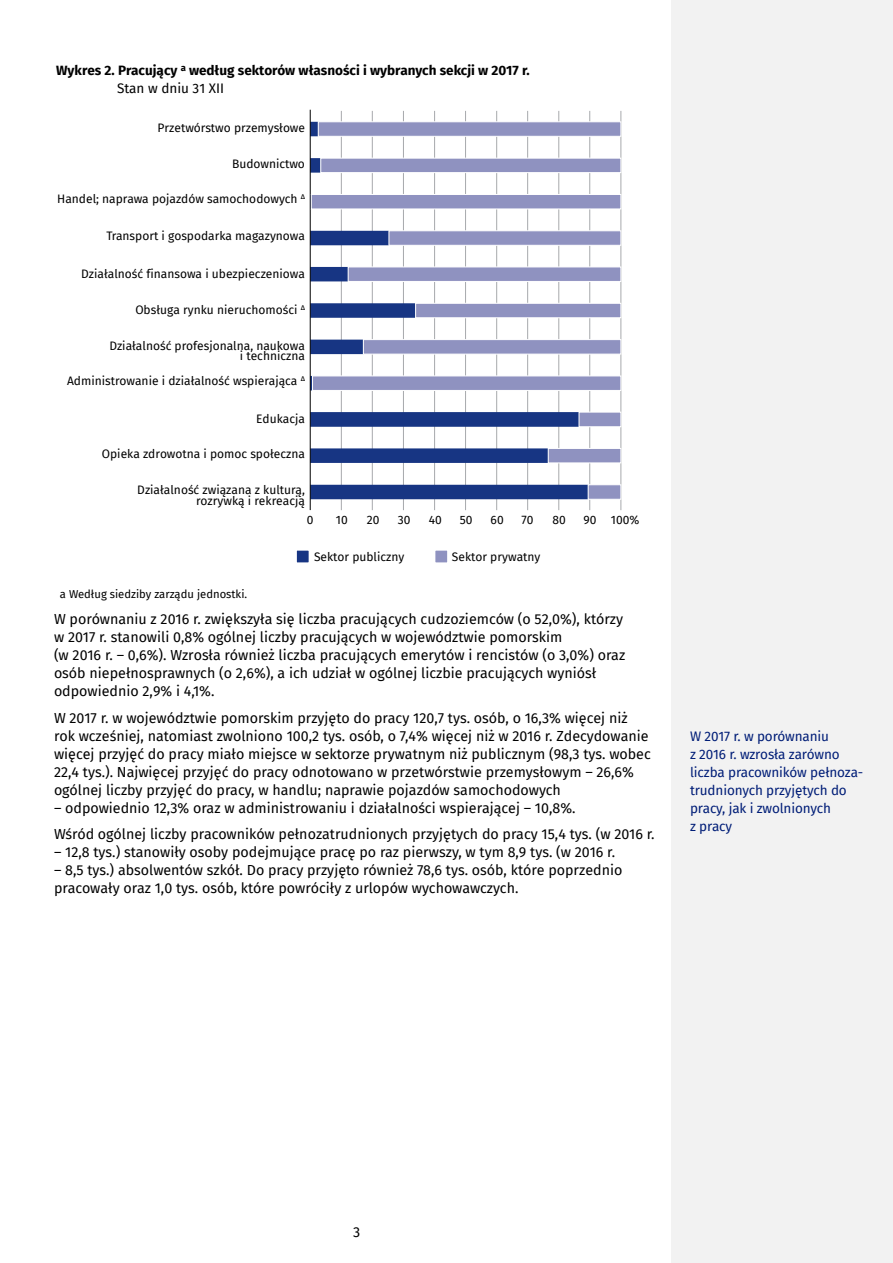
<style>
.page{position:relative;width:893px;height:1263px;background:#fff}
.page>*{position:absolute;margin:0;border:0;box-sizing:border-box;transform-origin:0 0}
.t1{font:14.25px/18px "Fira Sans";color:#000}
.t2{font:13.5px/18px "Fira Sans";letter-spacing:-.01em;color:#001d77}
.t3{font:700 13.5px/18px "Fira Sans";color:#000}
.t4{font:12px/10.5px "Fira Sans";color:#000;text-align:right}
.t5{font:11.25px "Fira Sans";color:#000}
.s1{font-weight:400}
</style>
<div class="page">
<hr style="left:0;top:0;width:1px;height:1263px;background:#f2f2f2">
<div style="left:672px;top:0;width:221px;height:1263px;background:#f2f2f2"></div>
<div style="left:296px;top:550px;width:13px;height:13px;background:#173583"></div>
<div style="left:296px;top:550px;width:13px;height:13px;border:1px solid #fff"></div>
<div style="left:435px;top:550px;width:13px;height:13px;background:#8f92c0"></div>
<div style="left:435px;top:550px;width:13px;height:13px;border:1px solid #fff"></div>
<hr style="left:621px;top:111px;width:1px;height:399px;background:#a7a9ac">
<hr style="left:589px;top:111px;width:1px;height:399px;background:#a7a9ac">
<hr style="left:558px;top:111px;width:1px;height:399px;background:#a7a9ac">
<hr style="left:527px;top:111px;width:1px;height:399px;background:#a7a9ac">
<hr style="left:496px;top:111px;width:1px;height:399px;background:#a7a9ac">
<hr style="left:465px;top:111px;width:1px;height:399px;background:#a7a9ac">
<hr style="left:434px;top:111px;width:1px;height:399px;background:#a7a9ac">
<hr style="left:403px;top:111px;width:1px;height:399px;background:#a7a9ac">
<hr style="left:372px;top:111px;width:1px;height:399px;background:#a7a9ac">
<hr style="left:341px;top:111px;width:1px;height:399px;background:#a7a9ac">
<hr style="left:310px;top:110px;width:1px;height:400px;background:#000">
<svg style="left:311px;top:121px;width:310px;height:379px"></svg>
<p class="t3" style="left:117px;top:61px;width:414px;text-indent:-61px">Wykres 2. Pracujący <sup>a</sup> według sektorów własności i wybranych sekcji w 2017 r.<br><span class="s1">Stan w dniu 31 XII</span></p>
<p class="t4" style="left:158px;top:122px;width:149px">Przetwórstwo przemysłowe</p>
<p class="t4" style="left:232px;top:158px;width:74px">Budownictwo</p>
<p class="t4" style="left:57px;top:194px;width:249px">Handel; naprawa pojazdów samochodowych <sup>Δ</sup></p>
<p class="t4" style="left:106px;top:230px;width:200px">Transport i gospodarka magazynowa</p>
<p class="t4" style="left:81px;top:268px;width:225px">Działalność finansowa i ubezpieczeniowa</p>
<p class="t4" style="left:135px;top:304px;width:171px">Obsługa rynku nieruchomości <sup>Δ</sup></p>
<p class="t4" style="left:109px;top:340px;width:197px">Działalność profesjonalna, naukowa i techniczna</p>
<p class="t4" style="left:67px;top:375px;width:239px">Administrowanie i działalność wspierająca <sup>Δ</sup></p>
<p class="t4" style="left:256px;top:413px;width:50px">Edukacja</p>
<p class="t4" style="left:102px;top:449px;width:205px">Opieka zdrowotna i pomoc społeczna</p>
<p class="t4" style="left:137px;top:485px;width:169px">Działalność związana z kulturą, rozrywką i rekreacją</p>
<p class="t4" style="left:307px;top:514px;width:8px">0</p>
<p class="t4" style="left:336px;top:514px;width:13px">10</p>
<p class="t4" style="left:367px;top:514px;width:14px">20</p>
<p class="t4" style="left:398px;top:514px;width:14px">30</p>
<p class="t4" style="left:429px;top:514px;width:15px">40</p>
<p class="t4" style="left:460px;top:514px;width:14px">50</p>
<p class="t4" style="left:491px;top:514px;width:15px">60</p>
<p class="t4" style="left:522px;top:514px;width:14px">70</p>
<p class="t4" style="left:552px;top:514px;width:15px">80</p>
<p class="t4" style="left:583px;top:514px;width:57px">90 100%</p>
<p class="t5" style="left:60px;top:585px;width:189px">a Według siedziby zarządu jednostki.</p>
<p class="t4" style="left:314px;top:551px;width:92px">Sektor publiczny</p>
<p class="t4" style="left:452px;top:551px;width:90px">Sektor prywatny</p>
<p class="t1" style="left:54px;top:610px;width:573px">W porównaniu z 2016 r. zwiększyła się liczba pracujących cudzoziemców (o 52,0%), którzy w 2017 r. stanowili 0,8% ogólnej liczby pracujących w województwie pomorskim<br>(w 2016 r. – 0,6%). Wzrosła również liczba pracujących emerytów i rencistów (o 3,0%) oraz osób niepełnosprawnych (o 2,6%), a ich udział w ogólnej liczbie pracujących wyniósł odpowiednio 2,9% i 4,1%.</p>
<p class="t1" style="left:54px;top:708px;width:598px">W 2017 r. w województwie pomorskim przyjęto do pracy 120,7 tys. osób, o 16,3% więcej niż rok wcześniej, natomiast zwolniono 100,2 tys. osób, o 7,4% więcej niż w 2016 r. Zdecydowanie więcej przyjęć do pracy miało miejsce w sektorze prywatnym niż publicznym (98,3 tys. wobec 22,4 tys.). Najwięcej przyjęć do pracy odnotowano w przetwórstwie przemysłowym – 26,6% ogólnej liczby przyjęć do pracy, w handlu; naprawie pojazdów samochodowych</p>
<p class="t1" style="left:54px;top:794px;width:602px;line-height:26.5px">– odpowiednio 12,3% oraz w administrowaniu i działalności wspierającej – 10,8%.<br>Wśród ogólnej liczby pracowników pełnozatrudnionych przyjętych do pracy 15,4 tys. (w 2016 r.</p>
<p class="t1" style="left:54px;top:843px;width:563px">– 12,8 tys.) stanowiły osoby podejmujące pracę po raz pierwszy, w tym 8,9 tys. (w 2016 r.</p>
<p class="t1" style="left:54px;top:861px;width:570px">– 8,5 tys.) absolwentów szkół. Do pracy przyjęto również 78,6 tys. osób, które poprzednio pracowały oraz 1,0 tys. osób, które powróciły z urlopów wychowawczych.</p>
<p class="t2" style="left:690px;top:727px;width:175px">W 2017 r. w porównaniu<br>z 2016 r. wzrosła zarówno liczba pracowników pełnoza&shy;trudnionych przyjętych do pracy, jak i zwolnionych<br>z pracy</p>
<p class="t1" style="left:353px;top:1223px;width:9px">3</p>
</div>
